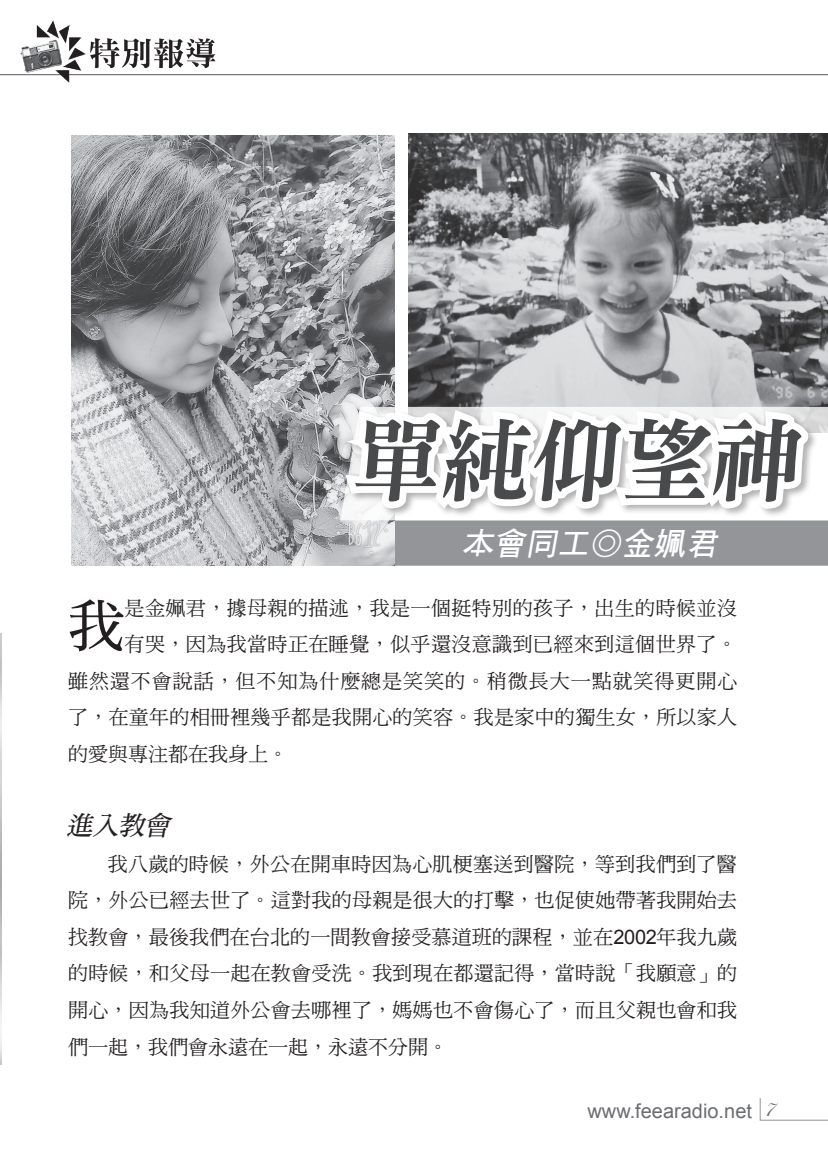
<style>
.page{position:relative;width:828px;height:1163px;background:#fff}
.page>*{position:absolute;margin:0;border:0;box-sizing:border-box;transform-origin:0 0}
.t1{font:90px "DFN Ming XB HK BF";color:#494a4b}
.C1內文_黑體{font:56.6px "DF Ming Bd HK BF";color:#231f20}
.C1內文_黑體-2{font:italic 32px "DF Hei Bd HK BF";color:#fff}
.C1內文_黑體-3{font:italic 26px "DF Ming Bd HK BF";color:#231f20}
.C1內文_黑體-4{font:20px/36.6px "DF Ming Md HK BF";letter-spacing:.015em;color:#231f20;text-align:justify}
.C1內文_黑體-5{font:20px "DF Ming Md HK BF";letter-spacing:.045em;color:#231f20}
.t2{font:20px "Arial";color:#6c6d70}
.s1{font-family:"Arial"}
.s2{font-family:"Edwardian Script ITC";font-size:24px}
</style>
<div class="page">
<svg style="left:815px;top:1119px;width:13px;height:1px"></svg>
<hr style="left:0;top:74px;width:828px;height:1px;background:#57585a">
<img style="left:11px;top:20px;width:211px;height:63px">
<img style="left:0;top:633px;width:1px;height:431px">
<div style="left:544px;top:520px;width:284px;height:45px;background:#939598"></div>
<img style="left:72px;top:136px;width:322px;height:429px">
<img style="left:408px;top:133px;width:420px;height:274px">
<svg style="left:816px;top:407px;width:12px;height:26px"></svg>
<svg style="left:318px;top:140px;width:102px;height:426px"></svg>
<svg style="left:420px;top:138px;width:124px;height:428px"></svg>
<svg style="left:517px;top:133px;width:88px;height:382px"></svg>
<svg style="left:605px;top:133px;width:119px;height:379px"></svg>
<svg style="left:698px;top:401px;width:117px;height:720px"></svg>
<p class="t1" style="left:350px;top:415px;width:459px">單純仰望神</p>
<p class="C1內文_黑體-2" style="left:461px;top:527px;width:263px">本會同工◎金姵君</p>
<p class="C1內文_黑體" style="left:68px;top:597px;width:58px">我</p>
<p class="C1內文_黑體-4" style="left:125px;top:589px;width:614px">是金姵君，據母親的描述，我是一個挺特別的孩子，出生的時候並沒</p>
<p class="C1內文_黑體-4" style="left:125px;top:625px;width:614px">有哭，因為我當時正在睡覺，似乎還沒意識到已經來到這個世界了。</p>
<p class="C1內文_黑體-5" style="left:68px;top:670px;width:671px">雖然還不會說話，但不知為什麼總是笑笑的。稍微長大一點就笑得更開心</p>
<p class="C1內文_黑體-4" style="left:68px;top:699px;width:670px">了，在童年的相冊裡幾乎都是我開心的笑容。我是家中的獨生女，所以家人</p>
<p class="C1內文_黑體-4" style="left:68px;top:735px;width:221px">的愛與專注都在我身上。</p>
<p class="C1內文_黑體-3" style="left:67px;top:812px;width:110px">進入教會</p>
<p class="C1內文_黑體-4" style="left:68px;top:845px;width:670px;text-indent:40px">我八歲的時候，外公在開車時因為心肌梗塞送到醫院，等到我們到了醫院，外公已經去世了。這對我的母親是很大的打擊，也促使她帶著我開始去找教會，最後我們在台北的一間教會接受慕道班的課程，並在<span class="s1">2002</span>年我九歲的時候，和父母一起在教會受洗。我到現在都還記得，當時說「我願意」的開心，因為我知道外公會去哪裡了，媽媽也不會傷心了，而且父親也會和我們一起，我們會永遠在一起，永遠不分開。</p>
<p class="t2" style="left:587px;top:1097px;width:188px">www.feearadio.net <span class="s2">7</span></p>
</div>
